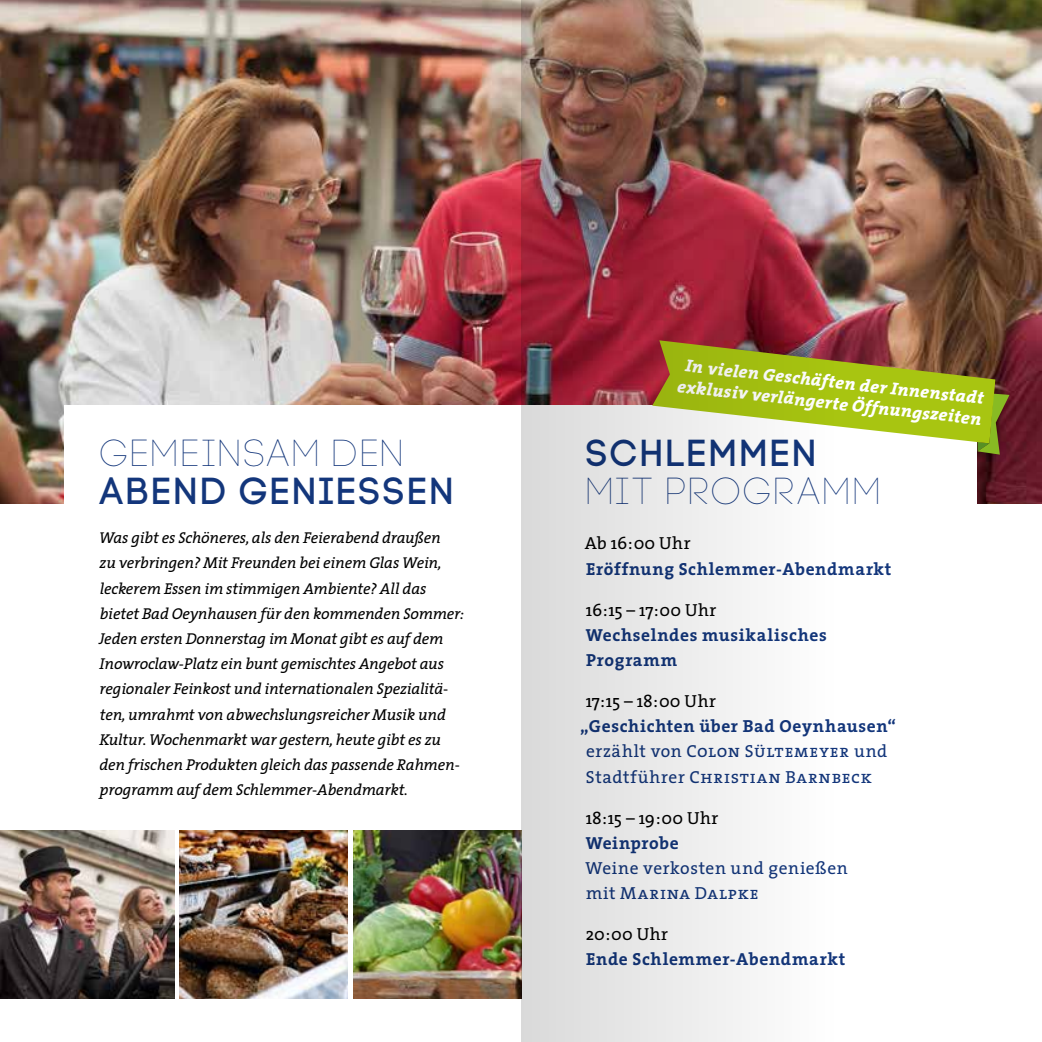
<style>
.page{position:relative;width:1042px;height:1042px;background:#fff}
.page>*{position:absolute;margin:0;border:0;box-sizing:border-box;transform-origin:0 0}
.t1{font:37.62px "Code Pro";letter-spacing:.065em;color:#13367b}
.t2{font:37.62px "Code Pro Light";letter-spacing:.045em;color:#13367b}
.t3{font:700 17.5px/25.2px "The Serif";letter-spacing:.035em;color:#13367b}
.t4{font:17.5px/25.2px "The Serif Caps";letter-spacing:.045em;color:#13367b}
.t5{font:italic 800 17.5px/21px "The Serif";color:#fff;text-align:center}
.t6{font:17.5px "The Serif";letter-spacing:.01em;color:#000}
.t7{font:17.5px "The Serif";letter-spacing:.03em;color:#13367b}
.t8{font:italic 15.75px/25.2px "The Serif";letter-spacing:-.01em;color:#000}
.s1{font-family:"The Serif"}
</style>
<div class="page">
<img style="left:0;top:0;width:1042px;height:504px">
<div style="left:64px;top:406px;width:913px;height:636px;background:#fff"></div>
<img style="left:353px;top:830px;width:168px;height:168px">
<img style="left:0;top:830px;width:174px;height:168px">
<img style="left:180px;top:830px;width:168px;height:168px">
<svg style="left:1001px;top:391px;width:10px;height:64px"></svg>
<svg style="left:849px;top:316px;width:152px;height:153px"></svg>
<img style="left:521px;top:0;width:328px;height:1042px">
<h1 class="t2" style="left:99px;top:433px;width:305px">GEMEINSAM DEN</h1>
<h1 class="t1" style="left:99px;top:470px;width:356px">ABEND GENIESSEN</h1>
<p class="t8" style="left:99px;top:525px;width:367px">Was gibt es Schöneres, als den Feierabend draußen<br>zu verbringen? Mit Freunden bei einem Glas Wein, leckerem Essen im stimmigen Ambiente? All das bietet Bad Oeynhausen für den kommenden Sommer:<br>Jeden ersten Donnerstag im Monat gibt es auf dem Inowroclaw-Platz ein bunt gemischtes Angebot aus regionaler Feinkost und internationalen Spezialitä&shy;ten, umrahmt von abwechslungsreicher Musik und Kultur. Wochenmarkt war gestern, heute gibt es zu den frischen Produkten gleich das passende Rahmen&shy;programm auf dem Schlemmer-Abendmarkt.</p>
<p class="t5" style="left:680px;top:355px;width:307px;rotate:6deg">In vielen Geschäften der Innenstadt exklusiv verlängerte Öffnungszeiten</p>
<h1 class="t1" style="left:585px;top:432px;width:233px">SCHLEMMEN</h1>
<h1 class="t2" style="left:585px;top:471px;width:296px">MIT PROGRAMM</h1>
<p class="t6" style="left:585px;top:529px;width:107px">Ab 16:00 Uhr</p>
<p class="t3" style="left:586px;top:556px;width:307px">Eröffnung Schlemmer-Abendmarkt</p>
<p class="t6" style="left:586px;top:595px;width:132px">16:15 – 17:00 Uhr</p>
<p class="t3" style="left:586px;top:622px;width:242px">Wechselndes musikalisches<br>Programm</p>
<p class="t6" style="left:586px;top:686px;width:132px">17:15 – 18:00 Uhr</p>
<p class="t3" style="left:580px;top:713px;width:317px">„Geschichten über Bad Oeynhausen“</p>
<p class="t4" style="left:586px;top:738px;width:303px"><span class="s1">erzählt von</span> Colon Sültemeyer <span class="s1">und<br>Stadtführer</span> Christian Barnbeck</p>
<p class="t6" style="left:586px;top:803px;width:134px">18:15 – 19:00 Uhr</p>
<p class="t3" style="left:586px;top:830px;width:95px">Weinprobe</p>
<p class="t7" style="left:585px;top:853px;width:264px">Weine verkosten und genießen</p>
<p class="t4" style="left:586px;top:880px;width:174px"><span class="s1">mit</span> Marina Dalpke</p>
<p class="t6" style="left:586px;top:919px;width:84px">20:00 Uhr</p>
<p class="t3" style="left:586px;top:946px;width:261px">Ende Schlemmer-Abendmarkt</p>
</div>
